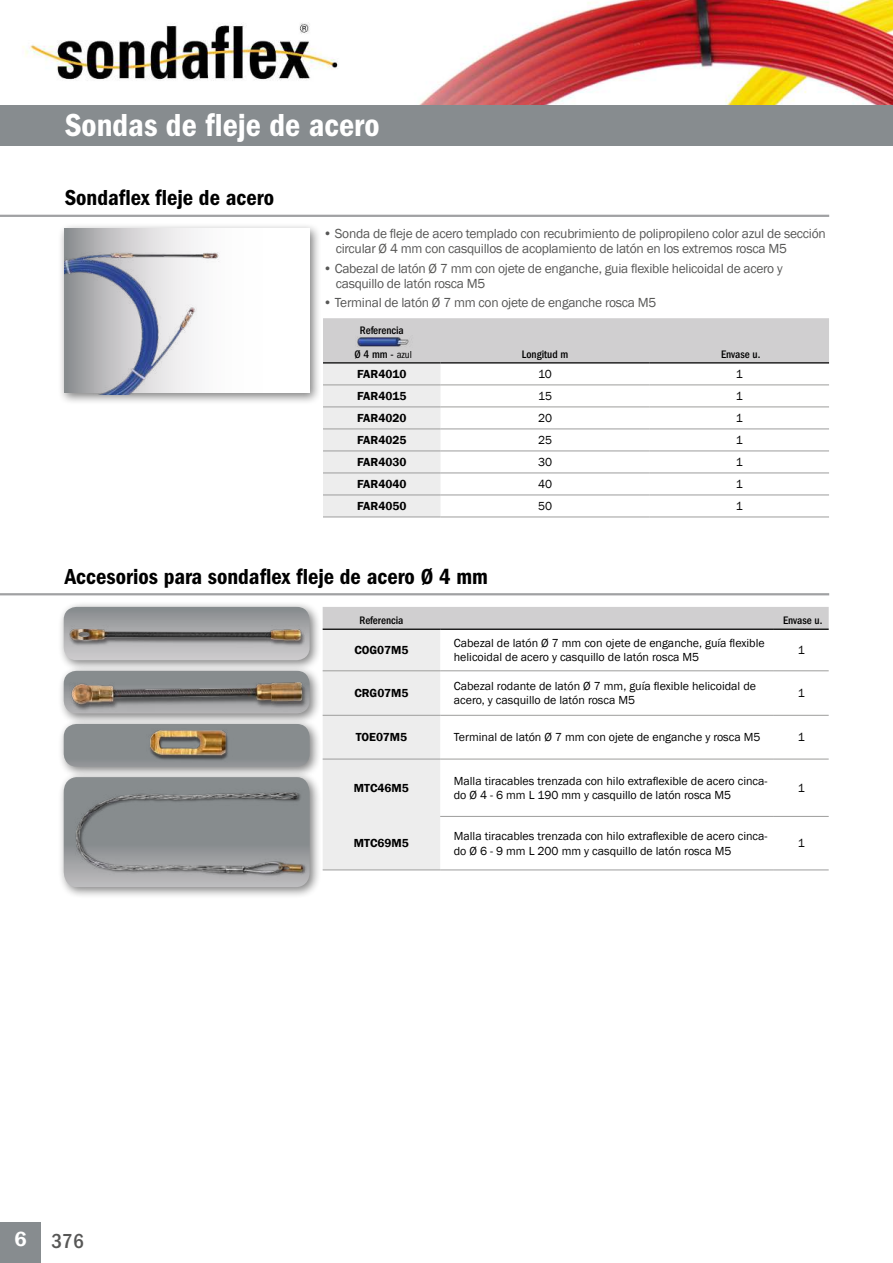
<style>
.page{position:relative;width:893px;height:1263px;background:#fff}
.page>*{position:absolute;margin:0;border:0;box-sizing:border-box;transform-origin:0 0}
.t1{font:600 condensed 33px "Franklin Gothic";color:#fff}
.t2{font:600 condensed 22.5px "Franklin Gothic";color:#000}
.t3{font:500 condensed 21px "Franklin Gothic";color:#575756}
.t4{font:13.5px/15px "Franklin Gothic";letter-spacing:-.02em;color:#575756}
.t5{font:12px/14.4px "Franklin Gothic";color:#000}
.t6{font:600 12px "Franklin Gothic";color:#000}
.t7{font:500 condensed 11.25px/24.2px "Franklin Gothic";color:#000;text-align:center}
.s1{font-weight:400;font-size:10.5px}
.s2{font-weight:600;font-stretch:normal;color:#fff}
</style>
<div class="page">
<img style="left:22px;top:0;width:871px;height:105px">
<div style="left:0;top:1222px;width:41px;height:41px;background:#878c8f"></div>
<div style="left:0;top:105px;width:893px;height:41px;background:#878c8f"></div>
<hr style="left:0;top:215px;width:829px;height:2px;background:#a0a1a3">
<hr style="left:0;top:593px;width:829px;height:2px;background:#a0a1a3">
<div style="left:58px;top:223px;width:264px;height:182px;background:#000;opacity:.5"></div>
<div style="left:64px;top:229px;width:246px;height:164px;background:#fff"></div>
<svg style="left:323px;top:318px;width:506px;height:199px"></svg>
<hr style="left:441px;top:362px;width:209px;height:1px;background:#000">
<hr style="left:650px;top:362px;width:179px;height:1px;background:#000">
<hr style="left:323px;top:384px;width:118px;height:1px;background:#9d9d9c">
<hr style="left:441px;top:384px;width:209px;height:1px;background:#9d9d9c">
<hr style="left:650px;top:384px;width:179px;height:1px;background:#9d9d9c">
<hr style="left:323px;top:406px;width:118px;height:1px;background:#9d9d9c">
<hr style="left:441px;top:406px;width:209px;height:1px;background:#9d9d9c">
<hr style="left:650px;top:406px;width:179px;height:1px;background:#9d9d9c">
<hr style="left:323px;top:428px;width:118px;height:1px;background:#9d9d9c">
<hr style="left:441px;top:428px;width:209px;height:1px;background:#9d9d9c">
<hr style="left:650px;top:428px;width:179px;height:1px;background:#9d9d9c">
<hr style="left:323px;top:451px;width:118px;height:1px;background:#9d9d9c">
<hr style="left:441px;top:451px;width:209px;height:1px;background:#9d9d9c">
<hr style="left:650px;top:451px;width:179px;height:1px;background:#9d9d9c">
<hr style="left:323px;top:473px;width:118px;height:1px;background:#9d9d9c">
<hr style="left:441px;top:473px;width:209px;height:1px;background:#9d9d9c">
<hr style="left:650px;top:473px;width:179px;height:1px;background:#9d9d9c">
<hr style="left:323px;top:495px;width:118px;height:1px;background:#9d9d9c">
<hr style="left:441px;top:495px;width:209px;height:1px;background:#9d9d9c">
<hr style="left:650px;top:495px;width:179px;height:1px;background:#9d9d9c">
<hr style="left:323px;top:362px;width:118px;height:1px;background:#000">
<hr style="left:323px;top:517px;width:118px;height:1px;background:#9d9d9c">
<hr style="left:441px;top:517px;width:209px;height:1px;background:#9d9d9c">
<hr style="left:650px;top:517px;width:179px;height:1px;background:#9d9d9c">
<img style="left:356px;top:336px;width:58px;height:13px">
<div style="left:58px;top:600px;width:264px;height:72px;background:#000;opacity:.5"></div>
<svg style="left:64px;top:607px;width:246px;height:53px;background:#a5a7a9"></svg>
<img style="left:64px;top:613px;width:246px;height:43px">
<div style="left:58px;top:664px;width:264px;height:61px;background:#000;opacity:.5"></div>
<img style="left:64px;top:671px;width:246px;height:42px">
<div style="left:58px;top:718px;width:264px;height:61px;background:#000;opacity:.5"></div>
<svg style="left:64px;top:724px;width:246px;height:43px;background:#8a8e90"></svg>
<img style="left:135px;top:724px;width:108px;height:43px">
<div style="left:58px;top:771px;width:264px;height:128px;background:#000;opacity:.5"></div>
<img style="left:64px;top:777px;width:246px;height:110px">
<svg style="left:323px;top:607px;width:506px;height:262px"></svg>
<hr style="left:323px;top:670px;width:117px;height:1px;background:#9d9d9c">
<hr style="left:440px;top:670px;width:334px;height:1px;background:#9d9d9c">
<hr style="left:774px;top:670px;width:55px;height:1px;background:#9d9d9c">
<hr style="left:323px;top:715px;width:117px;height:1px;background:#9d9d9c">
<hr style="left:440px;top:715px;width:334px;height:1px;background:#9d9d9c">
<hr style="left:774px;top:715px;width:55px;height:1px;background:#9d9d9c">
<hr style="left:323px;top:759px;width:117px;height:1px;background:#9d9d9c">
<hr style="left:440px;top:759px;width:334px;height:1px;background:#9d9d9c">
<hr style="left:774px;top:759px;width:55px;height:1px;background:#9d9d9c">
<hr style="left:440px;top:816px;width:334px;height:1px;background:#9d9d9c">
<hr style="left:774px;top:816px;width:55px;height:1px;background:#9d9d9c">
<hr style="left:323px;top:869px;width:117px;height:1px;background:#9d9d9c">
<hr style="left:440px;top:869px;width:334px;height:1px;background:#9d9d9c">
<hr style="left:774px;top:869px;width:55px;height:1px;background:#9d9d9c">
<hr style="left:323px;top:629px;width:117px;height:1px;background:#000">
<hr style="left:440px;top:629px;width:334px;height:1px;background:#000">
<hr style="left:774px;top:629px;width:55px;height:1px;background:#000">
<img style="left:64px;top:235px;width:159px;height:159px">
<h1 class="t1" style="left:65px;top:106px;width:316px">Sondas de fleje de acero</h1>
<h2 class="t2" style="left:65px;top:185px;width:211px">Sondaflex fleje de acero</h2>
<p class="t4" style="left:336px;top:227px;width:491px;text-indent:-13px">• Sonda de fleje de acero templado con recubrimiento de polipropileno color azul de sección circular Ø 4 mm con casquillos de acoplamiento de latón en los extremos rosca M5</p>
<p class="t4" style="left:336px;top:261px;width:448px;text-indent:-13px">• Cabezal de latón Ø 7 mm con ojete de enganche, guia flexible helicoidal de acero y casquillo de latón rosca M5</p>
<p class="t4" style="left:323px;top:295px;width:335px">• Terminal de latón Ø 7 mm con ojete de enganche rosca M5</p>
<p class="t7" style="left:354px;top:318px;width:59px">Referencia<br>Ø 4 mm - <span class="s1">azul</span></p>
<p class="t7" style="left:522px;top:342px;width:48px">Longitud m</p>
<p class="t7" style="left:721px;top:342px;width:41px">Envase u.</p>
<p class="t6" style="left:357px;top:367px;width:51px">FAR4010</p>
<p class="t5" style="left:538px;top:367px;width:15px">10</p>
<p class="t5" style="left:736px;top:367px;width:9px">1</p>
<p class="t6" style="left:357px;top:389px;width:51px">FAR4015</p>
<p class="t5" style="left:538px;top:389px;width:15px">15</p>
<p class="t5" style="left:736px;top:389px;width:9px">1</p>
<p class="t6" style="left:357px;top:411px;width:51px">FAR4020</p>
<p class="t5" style="left:538px;top:411px;width:16px">20</p>
<p class="t5" style="left:736px;top:411px;width:9px">1</p>
<p class="t6" style="left:357px;top:433px;width:51px">FAR4025</p>
<p class="t5" style="left:538px;top:433px;width:16px">25</p>
<p class="t5" style="left:736px;top:433px;width:9px">1</p>
<p class="t6" style="left:357px;top:455px;width:51px">FAR4030</p>
<p class="t5" style="left:538px;top:455px;width:16px">30</p>
<p class="t5" style="left:736px;top:455px;width:9px">1</p>
<p class="t6" style="left:357px;top:477px;width:51px">FAR4040</p>
<p class="t5" style="left:538px;top:477px;width:16px">40</p>
<p class="t5" style="left:736px;top:477px;width:9px">1</p>
<p class="t6" style="left:357px;top:499px;width:51px">FAR4050</p>
<p class="t5" style="left:538px;top:499px;width:16px">50</p>
<p class="t5" style="left:736px;top:499px;width:9px">1</p>
<h2 class="t2" style="left:65px;top:563px;width:424px">Accesorios para sondaflex fleje de acero Ø 4 mm</h2>
<p class="t7" style="left:359px;top:608px;width:46px">Referencia</p>
<p class="t7" style="left:783px;top:608px;width:41px">Envase u.</p>
<p class="t6" style="left:354px;top:643px;width:56px">COG07M5</p>
<p class="t5" style="left:454px;top:636px;width:312px">Cabezal de latón Ø 7 mm con ojete de enganche, guía flexible helicoidal de acero y casquillo de latón rosca M5</p>
<p class="t5" style="left:798px;top:643px;width:9px">1</p>
<p class="t6" style="left:354px;top:686px;width:56px">CRG07M5</p>
<p class="t5" style="left:454px;top:679px;width:304px">Cabezal rodante de latón Ø 7 mm, guía flexible helicoidal de acero, y casquillo de latón rosca M5</p>
<p class="t5" style="left:798px;top:686px;width:9px">1</p>
<p class="t6" style="left:356px;top:730px;width:53px">TOE07M5</p>
<p class="t5" style="left:454px;top:730px;width:308px">Terminal de latón Ø 7 mm con ojete de enganche y rosca M5</p>
<p class="t5" style="left:798px;top:730px;width:9px">1</p>
<h3 class="t3" style="left:15px;top:1229px;width:71px"><span class="s2">6</span> 376</h3>
<p class="t6" style="left:354px;top:780px;width:57px">MTC46M5</p>
<p class="t5" style="left:454px;top:774px;width:315px">Malla tiracables trenzada con hilo extraflexible de acero cinca&shy;do Ø 4 - 6 mm L 190 mm y casquillo de latón rosca M5</p>
<p class="t5" style="left:798px;top:781px;width:9px">1</p>
<p class="t6" style="left:354px;top:836px;width:57px">MTC69M5</p>
<p class="t5" style="left:454px;top:829px;width:315px">Malla tiracables trenzada con hilo extraflexible de acero cinca&shy;do Ø 6 - 9 mm L 200 mm y casquillo de latón rosca M5</p>
<p class="t5" style="left:798px;top:836px;width:9px">1</p>
</div>
